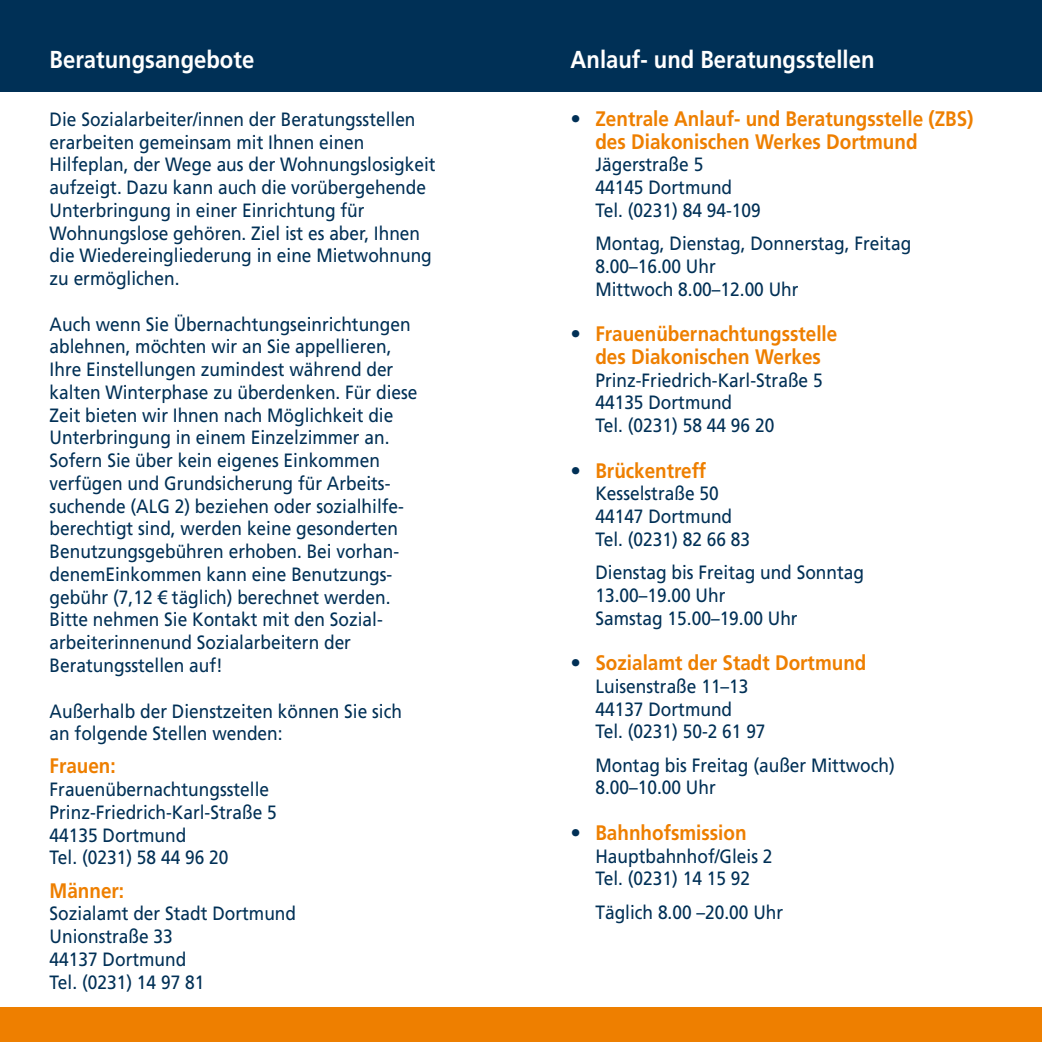
<style>
.page{position:relative;width:1042px;height:1042px;background:#fff}
.page>*{position:absolute;margin:0;border:0;box-sizing:border-box;transform-origin:0 0}
.t1{font:700 24.5px "Frutiger LT";color:#fff;scale:.9 1}
.t2{font:700 21px/22.8px "Frutiger LT";color:#ee7f00;scale:.9 1}
.t3{font:19.25px/22.8px "Frutiger LT";color:#003056;scale:.9 1}
.s1{font-weight:900;color:#003056}
</style>
<div class="page">
<div style="left:0;top:0;width:1042px;height:92px;background:#003056"></div>
<div style="left:0;top:1008px;width:1042px;height:34px;background:#ee7f00"></div>
<p class="t1" style="left:50px;top:45px;width:229px">Beratungsangebote</p>
<p class="t3" style="left:50px;top:108px;width:430px">Die Sozialarbeiter/innen der Beratungsstellen erarbeiten gemeinsam mit Ihnen einen Hilfeplan, der Wege aus der Wohnungslosigkeit aufzeigt. Dazu kann auch die vorübergehende Unterbringung in einer Einrichtung für Wohnungslose gehören. Ziel ist es aber, Ihnen die Wiedereingliederung in eine Mietwohnung zu ermöglichen.</p>
<p class="t3" style="left:50px;top:313px;width:410px">Auch wenn Sie Übernachtungseinrichtungen ablehnen, möchten wir an Sie appellieren, Ihre Einstellungen zumindest während der kalten Winterphase zu überdenken. Für diese Zeit bieten wir Ihnen nach Möglichkeit die Unterbringung in einem Einzelzimmer an.<br>Sofern Sie über kein eigenes Einkommen verfügen und Grundsicherung für Arbeits&shy;suchende (ALG 2) beziehen oder sozialhilfe&shy;berechtigt sind, werden keine gesonderten Benutzungsgebühren erhoben. Bei vorhan&shy;denemEinkommen kann eine Benutzungs&shy;gebühr (7,12 € täglich) berechnet werden.<br>Bitte nehmen Sie Kontakt mit den Sozial&shy;arbeiterinnenund Sozialarbeitern der Beratungsstellen auf!</p>
<p class="t3" style="left:50px;top:699px;width:393px">Außerhalb der Dienstzeiten können Sie sich an folgende Stellen wenden:</p>
<p class="t2" style="left:50px;top:755px;width:75px">Frauen:</p>
<p class="t3" style="left:50px;top:778px;width:254px">Frauenübernachtungsstelle<br>Prinz-Friedrich-Karl-Straße 5<br>44135 Dortmund<br>Tel. (0231) 58 44 96 20</p>
<p class="t2" style="left:50px;top:879px;width:84px">Männer:</p>
<p class="t3" style="left:50px;top:902px;width:275px">Sozialamt der Stadt Dortmund<br>Unionstraße 33<br>44137 Dortmund<br>Tel. (0231) 14 97 81</p>
<p class="t1" style="left:570px;top:45px;width:339px">Anlauf- und Beratungsstellen</p>
<p class="t2" style="left:595px;top:107px;width:422px;text-indent:-25px"><span class="s1">•</span> Zentrale Anlauf- und Beratungsstelle (ZBS) des Diakonischen Werkes Dortmund</p>
<p class="t3" style="left:595px;top:153px;width:185px">Jägerstraße 5<br>44145 Dortmund<br>Tel. (0231) 84 94-109</p>
<p class="t3" style="left:595px;top:232px;width:352px">Montag, Dienstag, Donnerstag, Freitag<br>8.00–16.00 Uhr<br>Mittwoch 8.00–12.00 Uhr</p>
<p class="t2" style="left:570px;top:322px;width:298px;text-align:center"><span class="s1">•</span> Frauenübernachtungsstelle des Diakonischen Werkes</p>
<p class="t3" style="left:595px;top:369px;width:254px">Prinz-Friedrich-Karl-Straße 5<br>44135 Dortmund<br>Tel. (0231) 58 44 96 20</p>
<p class="t2" style="left:570px;top:459px;width:152px"><span class="s1">•</span> Brückentreff</p>
<p class="t3" style="left:595px;top:482px;width:173px">Kesselstraße 50<br>44147 Dortmund<br>Tel. (0231) 82 66 83</p>
<p class="t3" style="left:595px;top:561px;width:300px">Dienstag bis Freitag und Sonntag<br>13.00–19.00 Uhr<br>Samstag 15.00–19.00 Uhr</p>
<p class="t2" style="left:570px;top:651px;width:330px"><span class="s1">•</span> Sozialamt der Stadt Dortmund</p>
<p class="t3" style="left:595px;top:675px;width:191px">Luisenstraße 11–13<br>44137 Dortmund<br>Tel. (0231) 50-2 61 97</p>
<p class="t3" style="left:595px;top:754px;width:334px">Montag bis Freitag (außer Mittwoch)<br>8.00–10.00 Uhr</p>
<p class="t2" style="left:570px;top:821px;width:197px"><span class="s1">•</span> Bahnhofsmission</p>
<p class="t3" style="left:595px;top:845px;width:198px">Hauptbahnhof/Gleis 2<br>Tel. (0231) 14 15 92</p>
<p class="t3" style="left:595px;top:901px;width:210px">Täglich 8.00 –20.00 Uhr</p>
</div>
